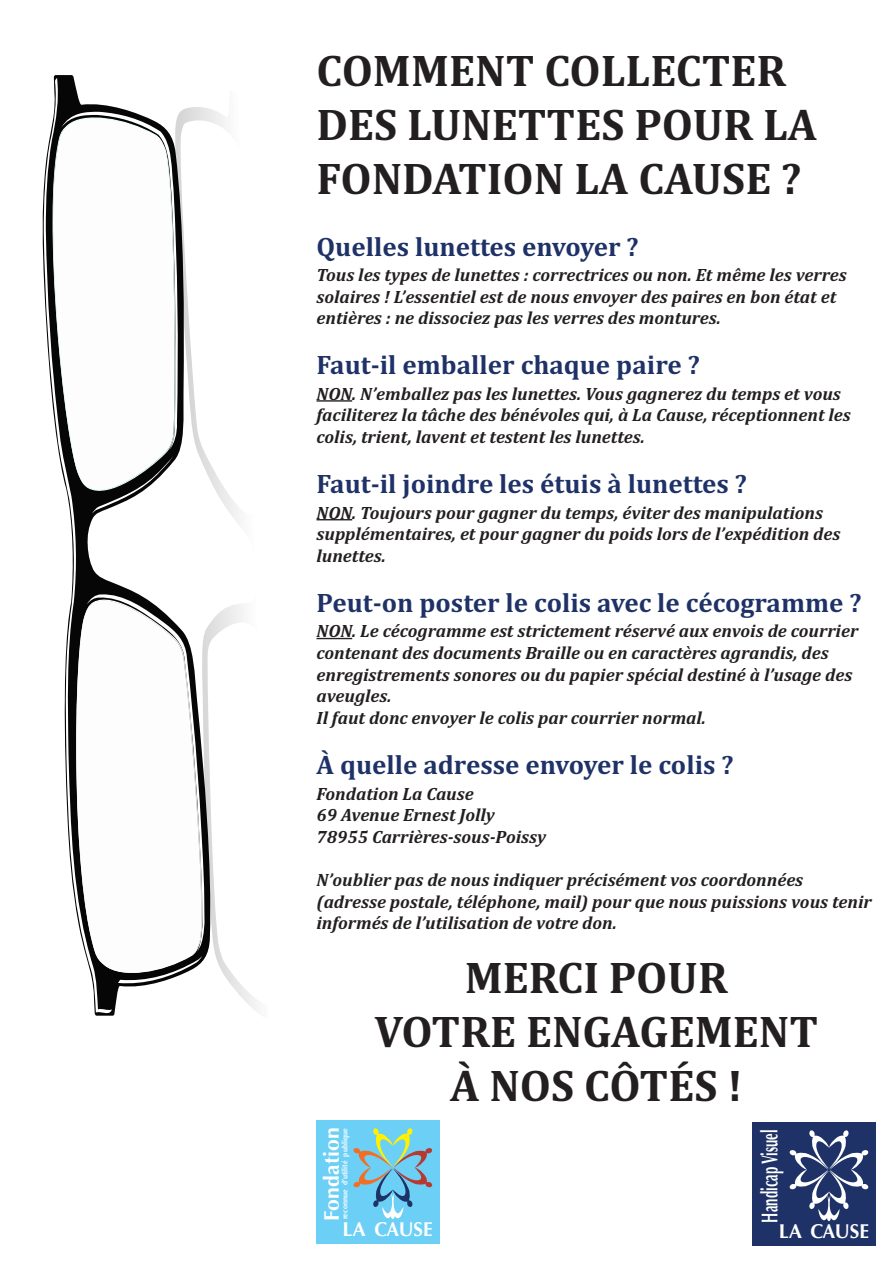
<style>
.page{position:relative;width:893px;height:1263px;background:#fff}
.page>*{position:absolute;margin:0;border:0;box-sizing:border-box;transform-origin:0 0}
.t1{font:700 45px/54px "Cambria";color:#231f20}
.t2{font:700 27px "Cambria";color:#1f3267}
.t3{font:700 22.95px "Optima";letter-spacing:.005em;color:#fff;scale:.57 1}
.t4{font:700 21.15px "Optima";letter-spacing:.005em;color:#fff}
.t5{font:700 20.1px "Optima";color:#fff}
.t6{font:italic 700 18px/21.6px "Cambria";color:#231f20}
.t7{font:700 7.95px "Optima";color:#fff;scale:.93 1}
</style>
<div class="page">
<svg style="left:53px;top:78px;width:153px;height:938px"></svg>
<svg style="left:42px;top:110px;width:135px;height:389px"></svg>
<svg style="left:71px;top:591px;width:138px;height:389px"></svg>
<svg style="left:90px;top:600px;width:112px;height:354px"></svg>
<svg style="left:62px;top:118px;width:114px;height:330px"></svg>
<hr style="left:316px;top:400px;width:36px;height:2px;background:#231f20">
<hr style="left:316px;top:519px;width:36px;height:1px;background:#231f20">
<hr style="left:316px;top:638px;width:36px;height:1px;background:#231f20">
<div style="left:753px;top:1123px;width:123px;height:123px;background:#1f3267"></div>
<svg style="left:789px;top:1130px;width:80px;height:92px"></svg>
<div style="left:316px;top:1121px;width:124px;height:123px;background:#6bcff6"></div>
<svg style="left:353px;top:1128px;width:79px;height:92px"></svg>
<h1 class="t1" style="left:316px;top:43px;width:502px">COMMENT COLLECTER<br>DES LUNETTES POUR LA<br>FONDATION LA CAUSE ?</h1>
<h2 class="t2" style="left:316px;top:230px;width:324px">Quelles lunettes envoyer ?</h2>
<p class="t6" style="left:316px;top:264px;width:532px">Tous les types de lunettes : correctrices ou non. Et même les verres solaires ! L’essentiel est de nous envoyer des paires en bon état et entières : ne dissociez pas les verres des montures.</p>
<h2 class="t2" style="left:316px;top:349px;width:385px">Faut-il emballer chaque paire ?</h2>
<p class="t6" style="left:316px;top:383px;width:536px">NON. N’emballez pas les lunettes. Vous gagnerez du temps et vous faciliterez la tâche des bénévoles qui, à La Cause, réceptionnent les colis, trient, lavent et testent les lunettes.</p>
<h2 class="t2" style="left:316px;top:468px;width:432px">Faut-il joindre les étuis à lunettes ?</h2>
<p class="t6" style="left:316px;top:502px;width:525px">NON. Toujours pour gagner du temps, éviter des manipulations supplémentaires, et pour gagner du poids lors de l’expédition des lunettes.</p>
<h2 class="t2" style="left:316px;top:587px;width:547px">Peut-on poster le colis avec le cécogramme ?</h2>
<p class="t6" style="left:316px;top:620px;width:543px">NON. Le cécogramme est strictement réservé aux envois de courrier contenant des documents Braille ou en caractères agrandis, des enregistrements sonores ou du papier spécial destiné à l’usage des aveugles.<br>Il faut donc envoyer le colis par courrier normal.</p>
<h2 class="t2" style="left:316px;top:749px;width:419px">À quelle adresse envoyer le colis ?</h2>
<p class="t6" style="left:316px;top:782px;width:231px">Fondation La Cause<br>69 Avenue Ernest Jolly<br>78955 Carrières-sous-Poissy</p>
<p class="t6" style="left:316px;top:869px;width:557px">N’oublier pas de nous indiquer précisément vos coordonnées (adresse postale, téléphone, mail) pour que nous puissions vous tenir informés de l’utilisation de votre don.</p>
<h1 class="t1" style="left:374px;top:951px;width:445px;text-align:center">MERCI POUR<br>VOTRE ENGAGEMENT<br>À NOS CÔTÉS !</h1>
<p class="t4" style="left:319px;top:1220px;width:94px;rotate:-90deg">Fondation</p>
<p class="t7" style="left:340px;top:1219px;width:99px;rotate:-90deg">reconnue d’utilité publique</p>
<p class="t5" style="left:342px;top:1217px;width:92px">LA CAUSE</p>
<p class="t3" style="left:756px;top:1222px;width:165px;rotate:-90deg">Handicap Visuel</p>
<p class="t5" style="left:779px;top:1219px;width:92px">LA CAUSE</p>
</div>
